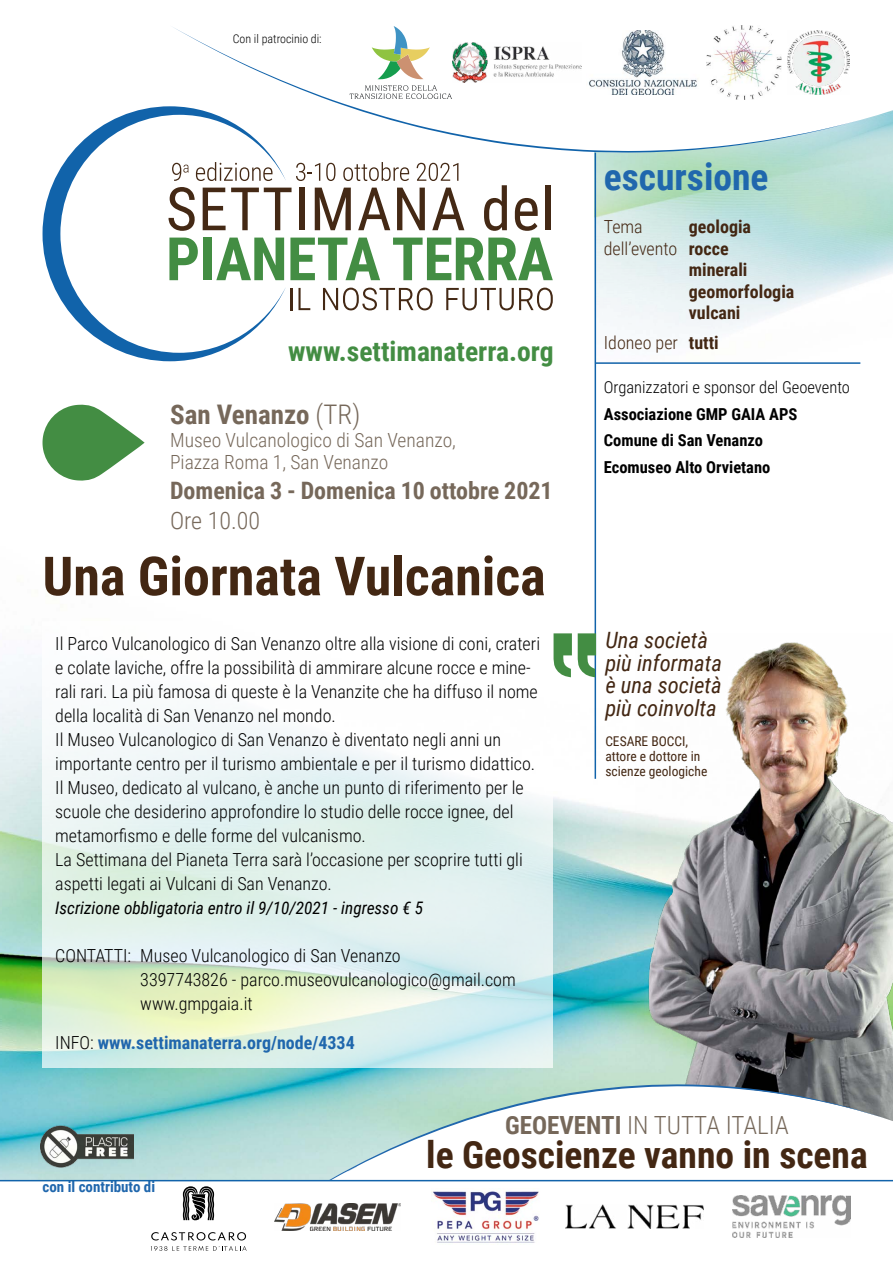
<style>
.page{position:relative;width:893px;height:1263px;background:#fff}
.page>*{position:absolute;margin:0;border:0;box-sizing:border-box;transform-origin:0 0}
.t1{font:700 54px "Roboto Condensed";color:#432713}
.t2{font:700 37.5px "Roboto Condensed";color:#432713}
.t3{font:700 37.5px "Roboto Condensed";color:#2067ad}
.t4{font:700 27.6px "Roboto Condensed";color:#438d43}
.t5{font:700 27px "Roboto Condensed";color:#76685a}
.t6{font:300 25.05px "Roboto Condensed";color:#76685a}
.t7{font:700 24px "Roboto Condensed";color:#76685a}
.t8{font:300 24px "Roboto Condensed";color:#76685a}
.t9{font:italic 22.5px/22.5px "Roboto Condensed";color:#432713}
.t10{font:300 19.5px/22.5px "Roboto Condensed";color:#76685a}
.t11{font:300 18px/24px "Roboto Condensed";color:#000}
.t12{font:700 18px "Roboto Condensed";color:#2067ad}
.t13{font:700 18px "Roboto Condensed";color:#432713}
.t14{font:300 18px "Roboto Condensed";color:#432713}
.t15{font:italic 17.25px "Roboto Condensed";color:#000}
.t16{font:700 16.5px/26.7px "Roboto Condensed";color:#000}
.t17{font:300 16.5px "Roboto Condensed";color:#000}
.t18{font:700 15px "Roboto Condensed";color:#2067ad}
.t19{font:13.5px/15px "Roboto Condensed";color:#432713}
.t20{font:300 12px "Roboto Condensed";color:#000}
.s1{font-weight:300}
.s2{font-weight:300;color:#000}
.s3{font-weight:700}
</style>
<div class="page">
<img style="left:0;top:485px;width:635px;height:695px">
<svg style="left:286px;top:188px;width:6px;height:5px"></svg>
<div style="left:299px;top:188px;width:5px;height:42px;background:#442915"></div>
<svg style="left:315px;top:188px;width:36px;height:42px"></svg>
<svg style="left:358px;top:188px;width:32px;height:42px"></svg>
<svg style="left:397px;top:188px;width:28px;height:42px"></svg>
<svg style="left:432px;top:188px;width:32px;height:42px"></svg>
<svg style="left:484px;top:185px;width:23px;height:46px"></svg>
<svg style="left:515px;top:198px;width:23px;height:33px"></svg>
<div style="left:545px;top:185px;width:5px;height:45px;background:#442915"></div>
<svg style="left:290px;top:238px;width:90px;height:42px"></svg>
<svg style="left:393px;top:238px;width:160px;height:42px"></svg>
<hr style="left:290px;top:288px;width:3px;height:22px;background:#442915">
<svg style="left:298px;top:288px;width:12px;height:22px"></svg>
<svg style="left:323px;top:288px;width:110px;height:22px"></svg>
<svg style="left:446px;top:288px;width:107px;height:22px"></svg>
<svg style="left:43px;top:122px;width:243px;height:239px"></svg>
<svg style="left:172px;top:163px;width:17px;height:18px"></svg>
<svg style="left:196px;top:162px;width:76px;height:19px"></svg>
<svg style="left:296px;top:163px;width:24px;height:18px"></svg>
<svg style="left:326px;top:163px;width:9px;height:18px"></svg>
<svg style="left:343px;top:162px;width:66px;height:19px"></svg>
<svg style="left:417px;top:163px;width:41px;height:18px"></svg>
<svg style="left:43px;top:621px;width:510px;height:446px"></svg>
<img style="left:635px;top:642px;width:258px;height:443px">
<hr style="left:595px;top:153px;width:1px;height:626px;background:#1163aa">
<hr style="left:595px;top:362px;width:265px;height:2px;background:#1163aa">
<svg style="left:43px;top:404px;width:102px;height:77px"></svg>
<svg style="left:554px;top:633px;width:42px;height:44px"></svg>
<img style="left:41px;top:1123px;width:92px;height:45px">
<svg style="left:109px;top:25px;width:784px;height:128px"></svg>
<svg style="left:170px;top:26px;width:690px;height:127px"></svg>
<svg style="left:372px;top:26px;width:58px;height:53px"></svg>
<svg style="left:350px;top:85px;width:102px;height:14px"></svg>
<img style="left:453px;top:43px;width:129px;height:39px">
<img style="left:587px;top:31px;width:112px;height:63px">
<img style="left:787px;top:30px;width:62px;height:65px">
<img style="left:707px;top:26px;width:74px;height:73px">
<svg style="left:269px;top:1084px;width:617px;height:96px"></svg>
<img style="left:732px;top:1196px;width:118px;height:41px">
<hr style="left:0;top:1180px;width:893px;height:1px;background:#1163aa">
<svg style="left:151px;top:1232px;width:95px;height:8px"></svg>
<svg style="left:151px;top:1246px;width:96px;height:5px"></svg>
<svg style="left:183px;top:1186px;width:31px;height:34px"></svg>
<img style="left:274px;top:1203px;width:127px;height:27px">
<img style="left:431px;top:1191px;width:108px;height:52px">
<img style="left:566px;top:1205px;width:138px;height:23px">
<p class="t20" style="left:233px;top:30px;width:90px">Con il patrocinio di:</p>
<h3 class="t4" style="left:288px;top:332px;width:267px">www.settimanaterra.org</h3>
<h3 class="t5" style="left:170px;top:396px;width:192px">San Venanzo <span class="s1">(TR)</span></h3>
<p class="t10" style="left:170px;top:428px;width:287px">Museo Vulcanologico di San Venanzo,<br>Piazza Roma 1, San Venanzo</p>
<h3 class="t7" style="left:170px;top:474px;width:384px">Domenica 3 - Domenica 10 ottobre 2021</h3>
<h3 class="t8" style="left:170px;top:504px;width:91px">Ore 10.00</h3>
<h1 class="t1" style="left:43px;top:538px;width:505px">Una Giornata Vulcanica</h1>
<p class="t11" style="left:55px;top:630px;width:486px">Il Parco Vulcanologico di San Venanzo oltre alla visione di coni, crateri e colate laviche, offre la possibilità di ammirare alcune rocce e mine&shy;rali rari. La più famosa di queste è la Venanzite che ha diffuso il nome della località di San Venanzo nel mondo.<br>Il Museo Vulcanologico di San Venanzo è diventato negli anni un importante centro per il turismo ambientale e per il turismo didattico.<br>Il Museo, dedicato al vulcano, è anche un punto di riferimento per le scuole che desiderino approfondire lo studio delle rocce ignee, del metamorfismo e delle forme del vulcanismo.<br>La Settimana del Pianeta Terra sarà l’occasione per scoprire tutti gli aspetti legati ai Vulcani di San Venanzo.</p>
<p class="t15" style="left:55px;top:895px;width:369px">Iscrizione obbligatoria entro il 9/10/2021 - ingresso € 5</p>
<p class="t11" style="left:140px;top:942px;width:377px;text-indent:-85px">CONTATTI: Museo Vulcanologico di San Venanzo<br>3397743826 - parco.museovulcanologico@gmail.com www.gmpgaia.it</p>
<p class="t12" style="left:55px;top:1030px;width:301px"><span class="s2">INFO:</span> www.settimanaterra.org/node/4334</p>
<h2 class="t3" style="left:604px;top:150px;width:166px">escursione</h2>
<p class="t14" style="left:604px;top:214px;width:40px">Tema</p>
<p class="t13" style="left:689px;top:214px;width:64px">geologia</p>
<p class="t14" style="left:604px;top:235px;width:126px">dell’evento <span class="s3">rocce</span></p>
<p class="t13" style="left:689px;top:257px;width:60px">minerali</p>
<p class="t13" style="left:689px;top:279px;width:107px">geomorfologia</p>
<p class="t13" style="left:689px;top:300px;width:53px">vulcani</p>
<p class="t14" style="left:604px;top:330px;width:117px">Idoneo per <span class="s3">tutti</span></p>
<p class="t17" style="left:604px;top:375px;width:248px">Organizzatori e sponsor del Geoevento</p>
<p class="t16" style="left:604px;top:400px;width:195px">Associazione GMP GAIA APS<br>Comune di San Venanzo<br>Ecomuseo Alto Orvietano</p>
<p class="t9" style="left:605px;top:628px;width:118px">Una società più informata è una società più coinvolta</p>
<p class="t19" style="left:605px;top:733px;width:104px">CESARE BOCCI, attore e dottore in scienze geologiche</p>
<p class="t18" style="left:43px;top:1176px;width:114px">con il contributo di</p>
<h3 class="t6" style="left:505px;top:1107px;width:285px"><span class="s3">GEOEVENTI</span> IN TUTTA ITALIA</h3>
<h2 class="t2" style="left:426px;top:1128px;width:443px">le Geoscienze vanno in scena</h2>
</div>
